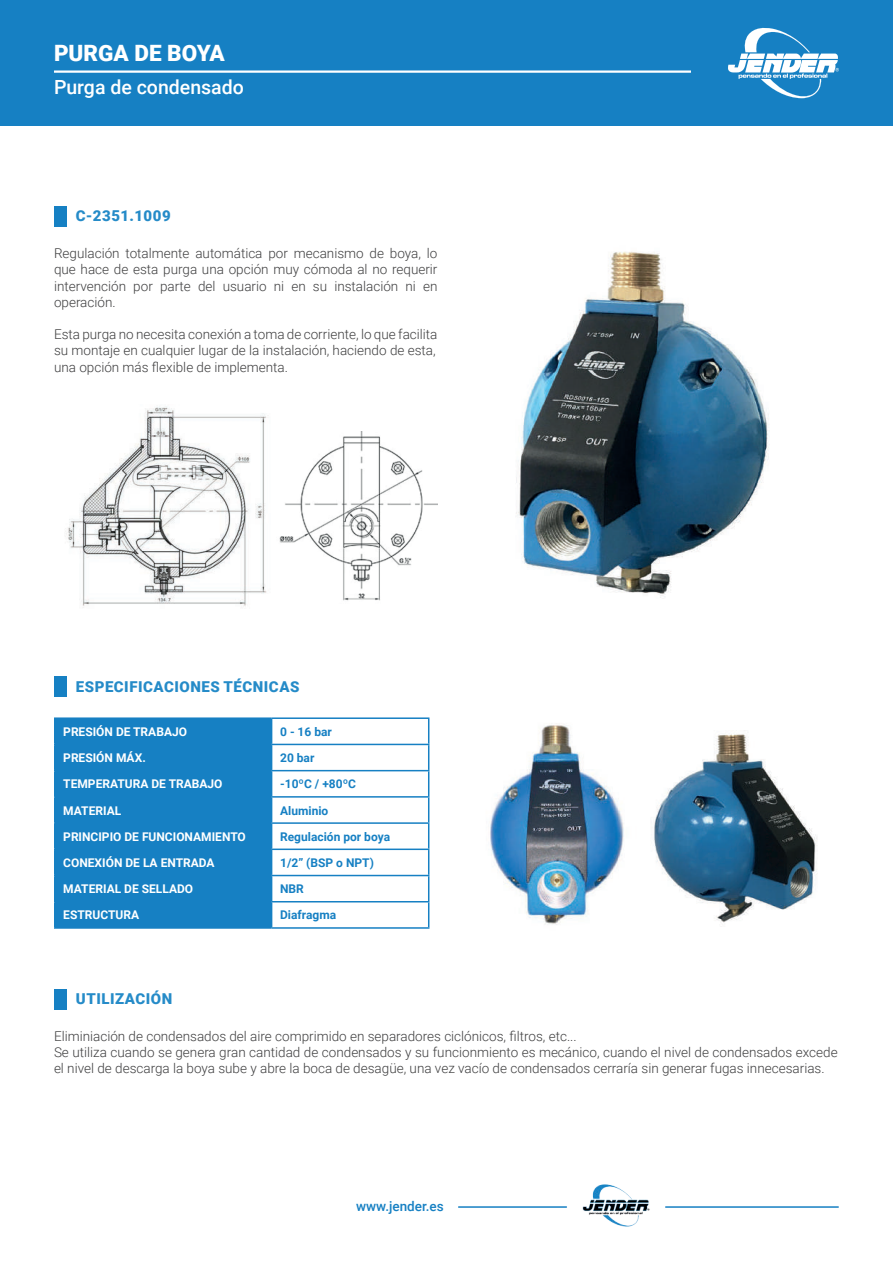
<style>
.page{position:relative;width:893px;height:1263px;background:#fff}
.page>*{position:absolute;margin:0;border:0;box-sizing:border-box;transform-origin:0 0}
.t1{font:900 22.5px "Roboto";color:#fff}
.t2{font:500 19.5px "Roboto";color:#fff}
.t3{font:900 15px "Roboto";letter-spacing:.035em;color:#258bc8}
.t4{font:300 13.5px/16.2px "Roboto";color:#3e3e3f}
.t5{font:500 13.5px "Roboto";color:#1680c3}
.t6{font:700 12px "Roboto";color:#fff}
.t7{font:700 12px "Roboto";color:#1680c3}
</style>
<div class="page">
<hr style="left:459px;top:1206px;width:107px;height:2px;background:#1680c3">
<hr style="left:666px;top:1206px;width:172px;height:2px;background:#1680c3">
<img style="left:582px;top:1184px;width:68px;height:43px">
<div style="left:0;top:0;width:893px;height:125px;background:#1680c3"></div>
<svg style="left:728px;top:27px;width:111px;height:71px"></svg>
<div style="left:54px;top:207px;width:12px;height:20px;background:#1680c3"></div>
<div style="left:54px;top:989px;width:12px;height:21px;background:#1680c3"></div>
<div style="left:54px;top:676px;width:12px;height:21px;background:#1680c3"></div>
<div style="left:56px;top:719px;width:215px;height:208px;background:#1680c3"></div>
<hr style="left:54px;top:719px;width:2px;height:25px;background:#1680c3">
<hr style="left:54px;top:717px;width:218px;height:2px;background:#1680c3">
<hr style="left:272px;top:717px;width:157px;height:2px;background:#1680c3">
<hr style="left:54px;top:745px;width:2px;height:25px;background:#1680c3">
<hr style="left:54px;top:744px;width:218px;height:1px;background:#1680c3">
<hr style="left:272px;top:744px;width:157px;height:1px;background:#1680c3">
<hr style="left:54px;top:771px;width:2px;height:25px;background:#1680c3">
<hr style="left:54px;top:770px;width:218px;height:1px;background:#1680c3">
<hr style="left:272px;top:770px;width:157px;height:1px;background:#1680c3">
<hr style="left:54px;top:798px;width:2px;height:24px;background:#1680c3">
<hr style="left:54px;top:796px;width:218px;height:2px;background:#1680c3">
<hr style="left:272px;top:796px;width:157px;height:2px;background:#1680c3">
<hr style="left:54px;top:824px;width:2px;height:24px;background:#1680c3">
<hr style="left:54px;top:822px;width:218px;height:2px;background:#1680c3">
<hr style="left:272px;top:822px;width:157px;height:2px;background:#1680c3">
<hr style="left:54px;top:850px;width:2px;height:25px;background:#1680c3">
<hr style="left:54px;top:848px;width:218px;height:2px;background:#1680c3">
<hr style="left:272px;top:848px;width:157px;height:2px;background:#1680c3">
<hr style="left:54px;top:876px;width:2px;height:25px;background:#1680c3">
<hr style="left:54px;top:875px;width:218px;height:1px;background:#1680c3">
<hr style="left:272px;top:875px;width:157px;height:1px;background:#1680c3">
<hr style="left:54px;top:902px;width:2px;height:25px;background:#1680c3">
<hr style="left:54px;top:901px;width:218px;height:1px;background:#1680c3">
<hr style="left:54px;top:927px;width:218px;height:2px;background:#1680c3">
<svg style="left:271px;top:719px;width:1px;height:208px"></svg>
<hr style="left:272px;top:901px;width:157px;height:1px;background:#1680c3">
<svg style="left:428px;top:719px;width:1px;height:208px"></svg>
<hr style="left:272px;top:927px;width:157px;height:2px;background:#1680c3">
<hr style="left:54px;top:70px;width:637px;height:3px;background:#fff">
<img style="left:490px;top:723px;width:134px;height:202px">
<img style="left:654px;top:734px;width:163px;height:189px">
<img style="left:516px;top:251px;width:253px;height:347px">
<img style="left:65px;top:406px;width:202px;height:202px">
<img style="left:279px;top:432px;width:158px;height:169px">
<h1 class="t1" style="left:54px;top:37px;width:172px">PURGA DE BOYA</h1>
<h2 class="t2" style="left:54px;top:74px;width:191px">Purga de condensado</h2>
<p class="t3" style="left:76px;top:205px;width:96px">C-2351.1009</p>
<p class="t4" style="left:54px;top:245px;width:385px;text-align:justify">Regulación totalmente automática por mecanismo de boya, lo que hace de esta purga una opción muy cómoda al no requerir intervención por parte del usuario ni en su instalación ni en operación.</p>
<p class="t4" style="left:54px;top:326px;width:385px">Esta purga no necesita conexión a toma de corriente, lo que facilita su montaje en cualquier lugar de la instalación, haciendo de esta, una opción más flexible de implementa.</p>
<p class="t3" style="left:76px;top:676px;width:225px">ESPECIFICACIONES TÉCNICAS</p>
<p class="t6" style="left:63px;top:723px;width:125px">PRESIÓN DE TRABAJO</p>
<p class="t7" style="left:280px;top:723px;width:53px">0 - 16 bar</p>
<p class="t6" style="left:63px;top:749px;width:84px">PRESIÓN MÁX.</p>
<p class="t7" style="left:280px;top:749px;width:36px">20 bar</p>
<p class="t6" style="left:63px;top:776px;width:161px">TEMPERATURA DE TRABAJO</p>
<p class="t7" style="left:280px;top:776px;width:77px">-10ºC / +80ºC</p>
<p class="t6" style="left:63px;top:802px;width:60px">MATERIAL</p>
<p class="t7" style="left:280px;top:802px;width:50px">Aluminio</p>
<p class="t6" style="left:63px;top:828px;width:184px">PRINCIPIO DE FUNCIONAMIENTO</p>
<p class="t7" style="left:280px;top:828px;width:111px">Regulación por boya</p>
<p class="t6" style="left:63px;top:854px;width:153px">CONEXIÓN DE LA ENTRADA</p>
<p class="t7" style="left:280px;top:854px;width:95px">1/2” (BSP o NPT)</p>
<p class="t6" style="left:63px;top:880px;width:131px">MATERIAL DE SELLADO</p>
<p class="t7" style="left:280px;top:880px;width:25px">NBR</p>
<p class="t6" style="left:63px;top:907px;width:77px">ESTRUCTURA</p>
<p class="t7" style="left:280px;top:907px;width:58px">Diafragma</p>
<p class="t3" style="left:76px;top:988px;width:98px">UTILIZACIÓN</p>
<p class="t4" style="left:54px;top:1027px;width:785px">Eliminiación de condensados del aire comprimido en separadores ciclónicos, filtros, etc...<br>Se utiliza cuando se genera gran cantidad de condensados y su funcionmiento es mecánico, cuando el nivel de condensados excede el nivel de descarga la boya sube y abre la boca de desagüe, una vez vacío de condensados cerraría sin generar fugas innecesarias.</p>
<p class="t5" style="left:356px;top:1196px;width:89px">www.jender.es</p>
</div>
